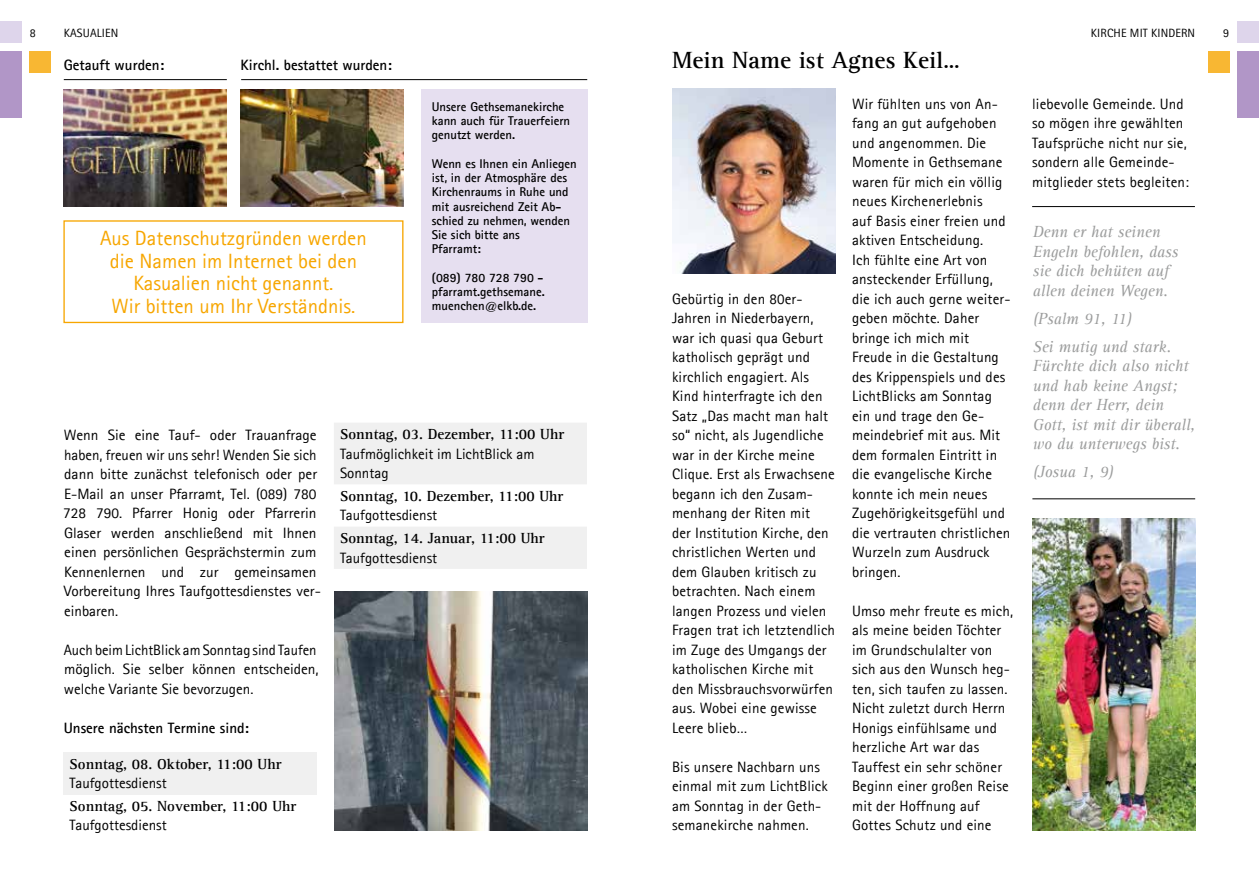
<style>
.page{position:relative;width:1259px;height:893px;background:#fff}
.page>*{position:absolute;margin:0;border:0;box-sizing:border-box;transform-origin:0 0}
.t1{font:700 24px "Agfa Rotis Serif";color:#000}
.t2{font:20.7px/22.6px "Agfa Rotis Sans Serif";color:#f7a600;text-align:center}
.t3{font:italic 16.5px/19.5px "Agfa Rotis Serif";color:#9c9d9d}
.t4{font:15px/19.5px "Agfa Rotis Sans Serif";letter-spacing:.01em;color:#000}
.t5{font:700 15px "Agfa Rotis Serif";color:#000}
.t6{font:700 15px "Agfa Rotis Sans Serif";color:#000}
.t7{font:700 12.75px/14.2px "Agfa Rotis Sans Serif";color:#000}
.t8{font:12px "Agfa Rotis Sans Serif";letter-spacing:.01em;color:#000}
</style>
<div class="page">
<div style="left:0;top:51px;width:21px;height:66px;background:#b196c7"></div>
<div style="left:0;top:21px;width:21px;height:22px;background:#ded5eb"></div>
<div style="left:30px;top:51px;width:21px;height:21px;background:#f8b733"></div>
<div style="left:1237px;top:51px;width:22px;height:66px;background:#b196c7"></div>
<div style="left:1237px;top:21px;width:22px;height:22px;background:#ded5eb"></div>
<div style="left:1208px;top:51px;width:21px;height:21px;background:#f8b733"></div>
<img style="left:240px;top:89px;width:163px;height:117px">
<img style="left:64px;top:89px;width:163px;height:117px">
<img style="left:1032px;top:518px;width:163px;height:312px">
<hr style="left:64px;top:79px;width:163px;height:1px;background:#000">
<hr style="left:241px;top:79px;width:346px;height:1px;background:#000">
<div style="left:63px;top:220px;width:340px;height:103px;border:1px solid #f7a600"></div>
<div style="left:421px;top:89px;width:166px;height:234px;background:#e6dff0"></div>
<img style="left:334px;top:591px;width:253px;height:239px">
<div style="left:63px;top:752px;width:253px;height:42px;background:#f0f0f0"></div>
<svg style="left:334px;top:423px;width:253px;height:146px"></svg>
<img style="left:672px;top:89px;width:163px;height:185px">
<hr style="left:1032px;top:206px;width:163px;height:1px;background:#000">
<hr style="left:1032px;top:499px;width:163px;height:1px;background:#000">
<p class="t8" style="left:64px;top:25px;width:56px">KASUALIEN</p>
<p class="t8" style="left:1091px;top:25px;width:106px">KIRCHE MIT KINDERN</p>
<p class="t6" style="left:240px;top:55px;width:153px">Kirchl. bestattet wurden:</p>
<p class="t8" style="left:30px;top:25px;width:7px">8</p>
<p class="t8" style="left:1223px;top:25px;width:7px">9</p>
<h1 class="t1" style="left:672px;top:46px;width:289px">Mein Name ist Agnes Keil…</h1>
<p class="t4" style="left:852px;top:94px;width:160px">Wir fühlten uns von An&shy;fang an gut aufgehoben und angenommen. Die<br>Momente in Gethsemane waren für mich ein völlig neues Kirchenerlebnis<br>auf Basis einer freien und aktiven Entscheidung.<br>Ich fühlte eine Art von ansteckender Erfüllung, die ich auch gerne weiter&shy;geben möchte. Daher bringe ich mich mit<br>Freude in die Gestaltung des Krippenspiels und des<br>LichtBlicks am Sonntag ein und trage den Ge&shy;meindebrief mit aus. Mit dem formalen Eintritt in die evangelische Kirche konnte ich mein neues<br>Zugehörigkeitsgefühl und die vertrauten christlichen<br>Wurzeln zum Ausdruck bringen.</p>
<p class="t4" style="left:852px;top:601px;width:163px">Umso mehr freute es mich, als meine beiden Töchter im Grundschulalter von sich aus den Wunsch heg&shy;ten, sich taufen zu lassen.<br>Nicht zuletzt durch Herrn<br>Honigs einfühlsame und herzliche Art war das<br>Tauffest ein sehr schöner<br>Beginn einer großen Reise mit der Hoffnung auf<br>Gottes Schutz und eine</p>
<p class="t6" style="left:64px;top:55px;width:102px">Getauft wurden:</p>
<p class="t4" style="left:1032px;top:94px;width:158px">liebevolle Gemeinde. Und so mögen ihre gewählten<br>Taufsprüche nicht nur sie, sondern alle Gemeinde&shy;mitglieder stets begleiten:</p>
<p class="t3" style="left:1032px;top:223px;width:147px">Denn er hat seinen<br>Engeln befohlen, dass sie dich behüten auf allen deinen Wegen.</p>
<p class="t3" style="left:1032px;top:305px;width:140px;line-height:28px">(Psalm 91, 11)<br>Sei mutig und stark.</p>
<p class="t3" style="left:1032px;top:357px;width:164px">Fürchte dich also nicht und hab keine Angst; denn der Herr, dein<br>Gott, ist mit dir überall, wo du unterwegs bist.</p>
<p class="t3" style="left:1032px;top:463px;width:82px">(Josua 1, 9)</p>
<p class="t7" style="left:432px;top:99px;width:140px">Unsere Gethsemanekirche kann auch für Trauerfeiern genutzt werden.</p>
<p class="t7" style="left:432px;top:156px;width:146px">Wenn es Ihnen ein Anliegen ist, in der Atmosphäre des<br>Kirchenraums in Ruhe und mit ausreichend Zeit Ab&shy;schied zu nehmen, wenden<br>Sie sich bitte ans<br>Pfarramt:</p>
<p class="t7" style="left:432px;top:270px;width:114px;text-align:justify">(089) 780 728 790 - pfarramt.gethsemane. muenchen@elkb.de.</p>
<h2 class="t2" style="left:100px;top:227px;width:268px">Aus Datenschutzgründen werden die Namen im Internet bei den<br>Kasualien nicht genannt.<br>Wir bitten um Ihr Verständnis.</h2>
<p class="t4" style="left:672px;top:289px;width:164px">Gebürtig in den 80er-<br>Jahren in Niederbayern, war ich quasi qua Geburt katholisch geprägt und kirchlich engagiert. Als<br>Kind hinterfragte ich den<br>Satz „Das macht man halt so“ nicht, als Jugendliche war in der Kirche meine<br>Clique. Erst als Erwachsene begann ich den Zusam&shy;menhang der Riten mit<br>der Institution Kirche, den christlichen Werten und dem Glauben kritisch zu betrachten. Nach einem langen Prozess und vielen<br>Fragen trat ich letztendlich im Zuge des Umgangs der katholischen Kirche mit den Missbrauchsvorwürfen aus. Wobei eine gewisse<br>Leere blieb…</p>
<p class="t4" style="left:672px;top:757px;width:157px">Bis unsere Nachbarn uns einmal mit zum LichtBlick am Sonntag in der Geth&shy;semanekirche nahmen.</p>
<p class="t5" style="left:340px;top:425px;width:226px">Sonntag, 03. Dezember, 11:00 Uhr</p>
<p class="t4" style="left:340px;top:444px;width:196px">Taufmöglichkeit im LichtBlick am<br>Sonntag</p>
<p class="t5" style="left:340px;top:487px;width:225px">Sonntag, 10. Dezember, 11:00 Uhr</p>
<p class="t4" style="left:340px;top:506px;width:99px">Taufgottesdienst</p>
<p class="t5" style="left:340px;top:529px;width:206px">Sonntag, 14. Januar, 11:00 Uhr</p>
<p class="t4" style="left:340px;top:548px;width:99px">Taufgottesdienst</p>
<p class="t4" style="left:63px;top:425px;width:259px">Wenn Sie eine Tauf- oder Trauanfrage haben, freuen wir uns sehr! Wenden Sie sich dann bitte zunächst telefonisch oder per E-Mail an unser Pfarramt, Tel. (089) 780<br>728 790. Pfarrer Honig oder Pfarrerin Glaser werden anschließend mit Ihnen einen persönlichen Gesprächstermin zum Kennenlernen und zur gemeinsamen Vorbereitung Ihres Taufgottesdienstes ver&shy;einbaren.</p>
<p class="t4" style="left:64px;top:640px;width:256px">Auch beim LichtBlick am Sonntag sind Taufen möglich. Sie selber können entscheiden, welche Variante Sie bevorzugen.</p>
<p class="t6" style="left:64px;top:718px;width:187px">Unsere nächsten Termine sind:</p>
<p class="t5" style="left:70px;top:755px;width:213px">Sonntag, 08. Oktober, 11:00 Uhr</p>
<p class="t4" style="left:70px;top:773px;width:99px">Taufgottesdienst</p>
<p class="t5" style="left:70px;top:797px;width:228px">Sonntag, 05. November, 11:00 Uhr</p>
<p class="t4" style="left:70px;top:815px;width:99px">Taufgottesdienst</p>
</div>
